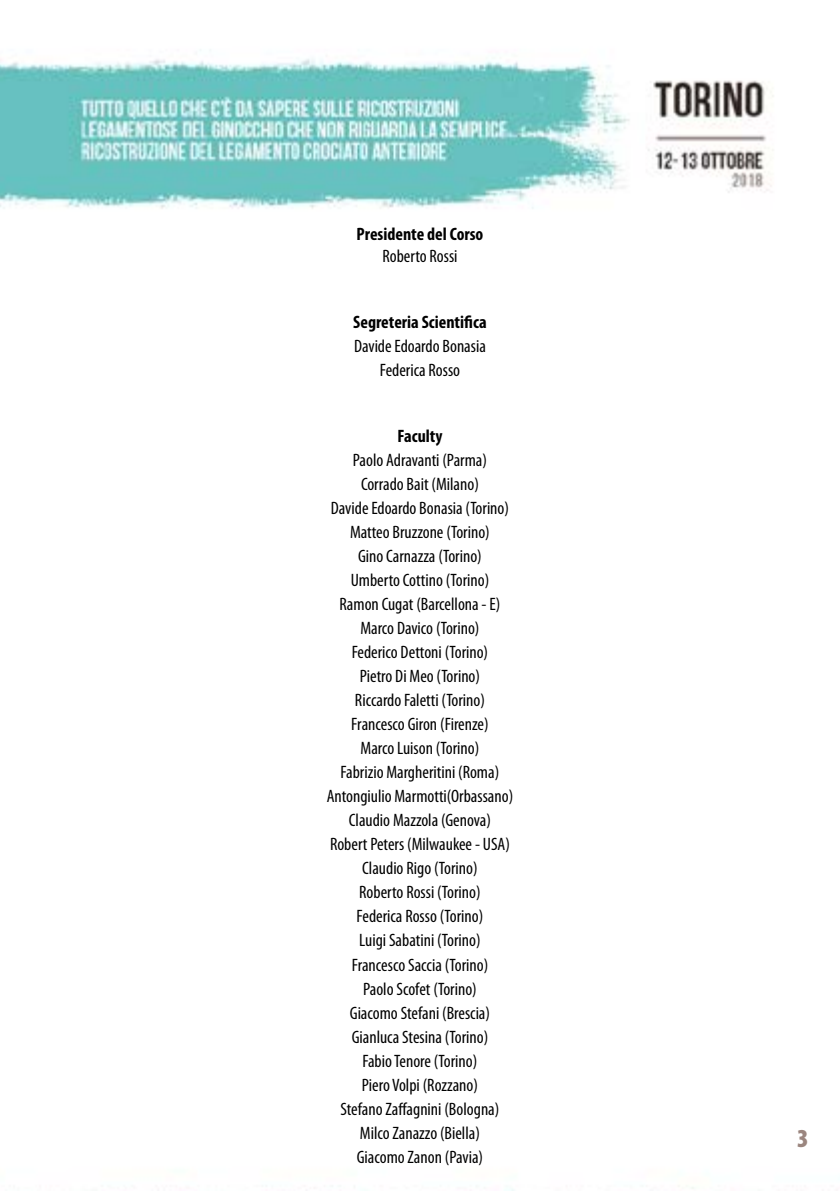
<style>
.page{position:relative;width:840px;height:1191px;background:#fff}
.page>*{position:absolute;margin:0;border:0;box-sizing:border-box;transform-origin:0 0}
.t1{font:900 condensed 26px "Myriad Pro";color:#9b867f}
.t2{font:condensed 18px/24px "Myriad Pro";color:#000;text-align:center}
.t3{font:700 condensed 18px "Myriad Pro";color:#000}
</style>
<div class="page">
<img style="left:0;top:50px;width:773px;height:1141px">
<p class="t3" style="left:356px;top:224px;width:128px">Presidente del Corso</p>
<p class="t2" style="left:382px;top:245px;width:77px">Roberto Rossi</p>
<p class="t3" style="left:353px;top:312px;width:135px">Segreteria Scientifica</p>
<p class="t2" style="left:354px;top:335px;width:133px">Davide Edoardo Bonasia<br>Federica Rosso</p>
<p class="t3" style="left:397px;top:426px;width:47px">Faculty</p>
<p class="t2" style="left:326px;top:449px;width:188px">Paolo Adravanti (Parma)<br>Corrado Bait (Milano)<br>Davide Edoardo Bonasia (Torino)<br>Matteo Bruzzone (Torino)<br>Gino Carnazza (Torino)<br>Umberto Cottino (Torino)<br>Ramon Cugat (Barcellona - E)<br>Marco Davico (Torino)<br>Federico Dettoni (Torino)<br>Pietro Di Meo (Torino)<br>Riccardo Faletti (Torino)<br>Francesco Giron (Firenze)<br>Marco Luison (Torino)<br>Fabrizio Margheritini (Roma)<br>Antongiulio Marmotti(Orbassano)<br>Claudio Mazzola (Genova)<br>Robert Peters (Milwaukee - USA)<br>Claudio Rigo (Torino)<br>Roberto Rossi (Torino)<br>Federica Rosso (Torino)<br>Luigi Sabatini (Torino)<br>Francesco Saccia (Torino)<br>Paolo Scofet (Torino)<br>Giacomo Stefani (Brescia)<br>Gianluca Stesina (Torino)<br>Fabio Tenore (Torino)<br>Piero Volpi (Rozzano)<br>Stefano Zaffagnini (Bologna)<br>Milco Zanazzo (Biella)<br>Giacomo Zanon (Pavia)</p>
<h1 class="t1" style="left:796px;top:1123px;width:13px">3</h1>
</div>
